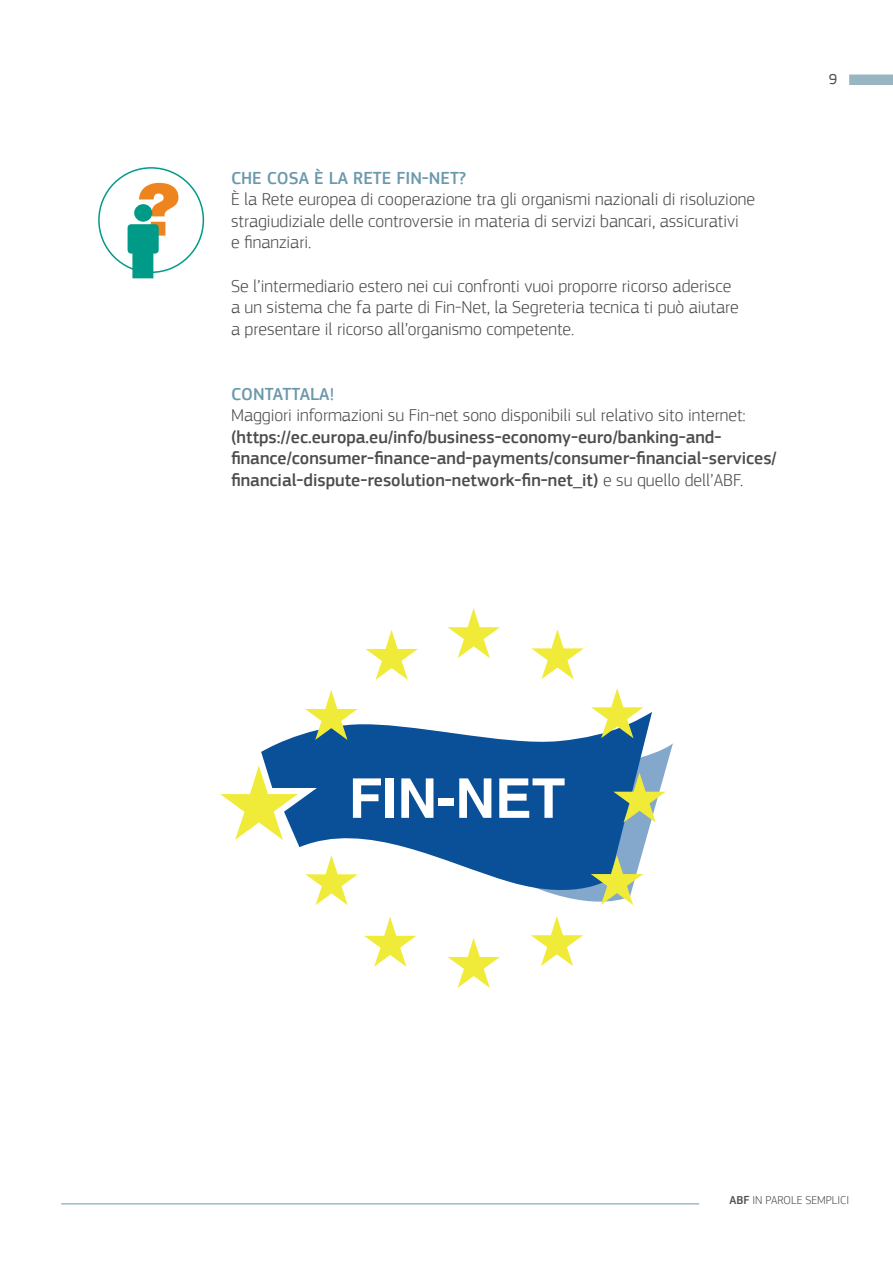
<style>
.page{position:relative;width:893px;height:1263px;background:#fff}
.page>*{position:absolute;margin:0;border:0;box-sizing:border-box;transform-origin:0 0}
.t1{font:700 54.9px "Helvetica";color:#fff}
.t2{font:300 18px/21.6px "EC Square Sans Pro";color:#4b4c4d}
.t3{font:500 18px/21.6px "EC Square Sans Pro";color:#4b4c4d}
.t4{font:500 18px "EC Square Sans Pro";color:#6c98ac}
.t5{font:15px "EC Square Sans Pro";color:#4b4c4d}
.t6{font:300 12px "EC Square Sans Pro";color:#4b4c4d}
.s1{font-weight:300}
.s2{font-weight:500}
</style>
<div class="page">
<hr style="left:61px;top:1203px;width:638px;height:1px;background:#6c98ac">
<div style="left:849px;top:74px;width:44px;height:11px;background:#9ab5c2"></div>
<svg style="left:261px;top:724px;width:199px;height:141px;fill:#095099"></svg>
<svg style="left:220px;top:766px;width:78px;height:74px"></svg>
<svg style="left:305px;top:855px;width:53px;height:50px"></svg>
<svg style="left:364px;top:917px;width:52px;height:50px"></svg>
<svg style="left:447px;top:938px;width:53px;height:50px"></svg>
<svg style="left:531px;top:916px;width:52px;height:50px"></svg>
<svg style="left:460px;top:688px;width:213px;height:217px"></svg>
<svg style="left:531px;top:629px;width:53px;height:50px"></svg>
<svg style="left:447px;top:608px;width:53px;height:50px"></svg>
<svg style="left:365px;top:630px;width:53px;height:50px"></svg>
<svg style="left:305px;top:690px;width:52px;height:50px"></svg>
<svg style="left:128px;top:183px;width:50px;height:95px"></svg>
<div style="left:98px;top:167px;width:106px;height:106px;border:2px solid #009a88;border-radius:50%"></div>
<p class="t4" style="left:231px;top:167px;width:237px">CHE COSA È LA RETE FIN-NET?</p>
<p class="t2" style="left:231px;top:188px;width:526px">È la Rete europea di cooperazione tra gli organismi nazionali di risoluzione stragiudiziale delle controversie in materia di servizi bancari, assicurativi<br>e finanziari.</p>
<p class="t2" style="left:231px;top:275px;width:509px">Se l’intermediario estero nei cui confronti vuoi proporre ricorso aderisce a un sistema che fa parte di Fin-Net, la Segreteria tecnica ti può aiutare a presentare il ricorso all’organismo competente.</p>
<p class="t4" style="left:231px;top:383px;width:105px">CONTATTALA!</p>
<p class="t2" style="left:231px;top:404px;width:516px">Maggiori informazioni su Fin-net sono disponibili sul relativo sito internet:</p>
<p class="t3" style="left:231px;top:426px;width:547px">(https://ec.europa.eu/info/business-economy-euro/banking-and&shy;finance/consumer-finance-and-payments/consumer-financial-services/ financial-dispute-resolution-network-fin-net_it) <span class="s1">e su quello dell’ABF.</span></p>
<p class="t5" style="left:829px;top:71px;width:10px">9</p>
<p class="t1" style="left:349px;top:765px;width:218px">FIN-NET</p>
<p class="t6" style="left:729px;top:1193px;width:121px"><span class="s2">ABF</span> IN PAROLE SEMPLICI</p>
</div>
